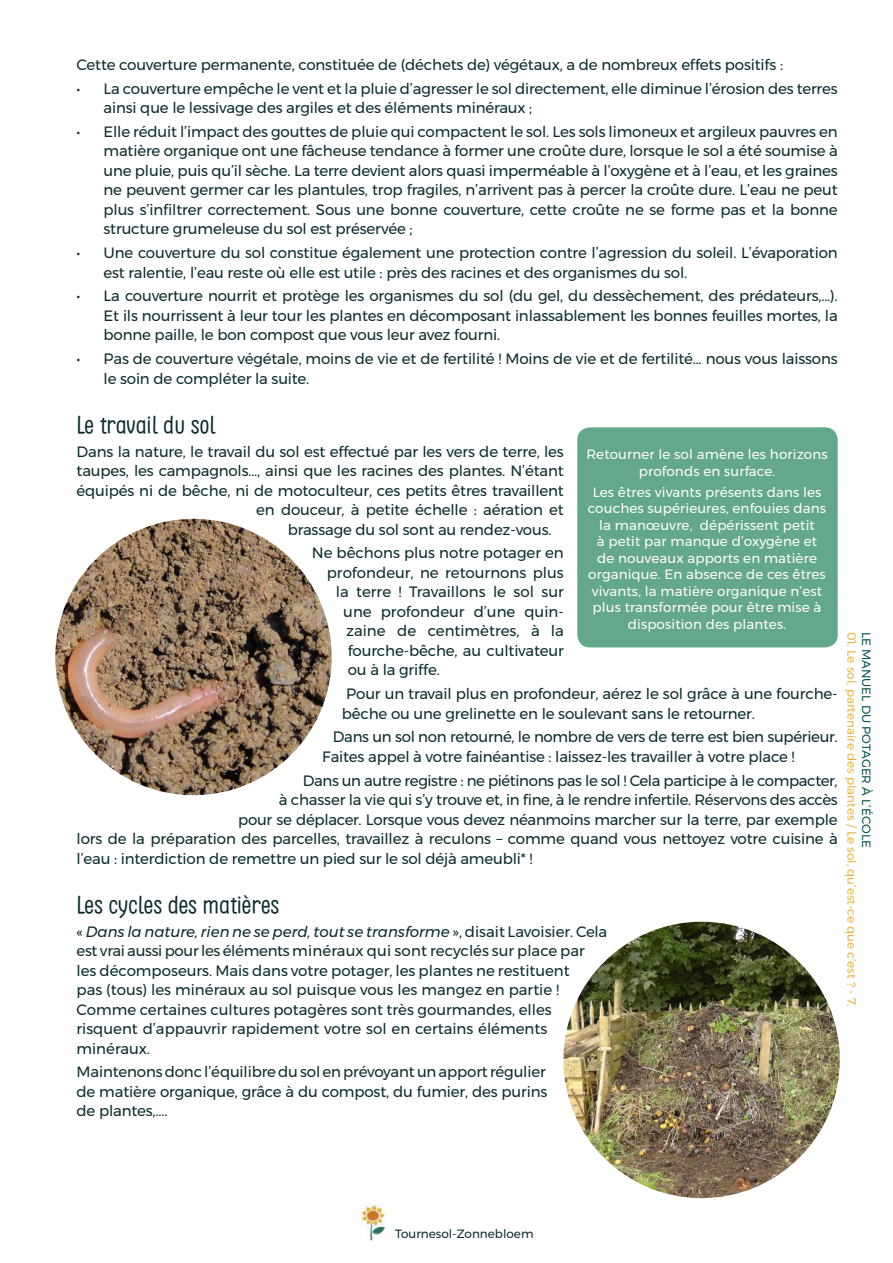
<style>
.page{position:relative;width:893px;height:1263px;background:#fff}
.page>*{position:absolute;margin:0;border:0;box-sizing:border-box;transform-origin:0 0}
.t1{font:24px "Clambake October Six";letter-spacing:-.01em;color:#0c2b2e}
.t2{font:15px/19.5px "Montserrat";letter-spacing:-.01em;color:#0c2b2e}
.t3{font:13.5px/16.5px "Montserrat";letter-spacing:.01em;color:#fff;text-align:center}
.t4{font:12px "Montserrat";color:#e9b543}
.t5{font:12px "Montserrat";color:#0a5650}
.t6{font:12px "Montserrat";color:#0c2b2e}
.s1{font-style:italic}
</style>
<div class="page">
<img style="left:362px;top:1205px;width:24px;height:36px">
<img style="left:563px;top:922px;width:277px;height:276px;border-radius:138px">
<img style="left:55px;top:519px;width:277px;height:276px;border-radius:138px">
<div style="left:577px;top:427px;width:261px;height:220px;background:#63a88a;border-radius:13px"></div>
<p class="t2" style="left:77px;top:55px;width:708px">Cette couverture permanente, constituée de (déchets de) végétaux, a de nombreux effets positifs :</p>
<p class="t2" style="left:104px;top:78px;width:736px;text-indent:-27px">• La couverture empêche le vent et la pluie d’agresser le sol directement, elle diminue l’érosion des terres ainsi que le lessivage des argiles et des éléments minéraux ;</p>
<p class="t2" style="left:104px;top:122px;width:736px;text-align:justify;text-indent:-27px">• Elle réduit l’impact des gouttes de pluie qui compactent le sol. Les sols limoneux et argileux pauvres en matière organique ont une fâcheuse tendance à former une croûte dure, lorsque le sol a été soumise à une pluie, puis qu’il sèche. La terre devient alors quasi imperméable à l’oxygène et à l’eau, et les graines ne peuvent germer car les plantules, trop fragiles, n’arrivent pas à percer la croûte dure. L’eau ne peut plus s’infiltrer correctement. Sous une bonne couverture, cette croûte ne se forme pas et la bonne structure grumeleuse du sol est préservée ;</p>
<p class="t2" style="left:104px;top:243px;width:736px;text-indent:-27px">• Une couverture du sol constitue également une protection contre l’agression du soleil. L’évaporation est ralentie, l’eau reste où elle est utile : près des racines et des organismes du sol.</p>
<p class="t2" style="left:104px;top:286px;width:736px;text-align:justify;text-indent:-27px">• La couverture nourrit et protège les organismes du sol (du gel, du dessèchement, des prédateurs,...).<br>Et ils nourrissent à leur tour les plantes en décomposant inlassablement les bonnes feuilles mortes, la bonne paille, le bon compost que vous leur avez fourni.</p>
<p class="t2" style="left:104px;top:349px;width:736px;text-indent:-27px">• Pas de couverture végétale, moins de vie et de fertilité ! Moins de vie et de fertilité... nous vous laissons le soin de compléter la suite.</p>
<h1 class="t1" style="left:77px;top:411px;width:141px">Le travail du sol</h1>
<p class="t2" style="left:77px;top:441px;width:489px">Dans la nature, le travail du sol est effectué par les vers de terre, les</p>
<p class="t2" style="left:77px;top:461px;width:489px">taupes, les campagnols…, ainsi que les racines des plantes. N’étant</p>
<p class="t2" style="left:77px;top:480px;width:489px">équipés ni de bêche, ni de motoculteur, ces petits êtres travaillent</p>
<p class="t2" style="left:256px;top:500px;width:309px">en douceur, à petite échelle : aération et</p>
<p class="t2" style="left:288px;top:519px;width:265px">brassage du sol sont au rendez-vous.</p>
<p class="t2" style="left:312px;top:543px;width:254px">Ne bêchons plus notre potager en</p>
<p class="t2" style="left:327px;top:563px;width:238px">profondeur, ne retournons plus</p>
<p class="t2" style="left:336px;top:582px;width:229px">la terre ! Travaillons le sol sur</p>
<p class="t2" style="left:343px;top:602px;width:222px">une profondeur d’une quin-</p>
<p class="t2" style="left:346px;top:621px;width:219px">zaine de centimètres, à la</p>
<p class="t2" style="left:348px;top:641px;width:218px">fourche-bêche, au cultivateur</p>
<p class="t2" style="left:348px;top:660px;width:93px">ou à la griffe.</p>
<p class="t2" style="left:342px;top:684px;width:497px;text-indent:4px">Pour un travail plus en profondeur, aérez le sol grâce à une fourche&shy;bêche ou une grelinette en le soulevant sans le retourner.</p>
<p class="t2" style="left:322px;top:727px;width:517px;text-indent:10px">Dans un sol non retourné, le nombre de vers de terre est bien supérieur.<br>Faites appel à votre fainéantise : laissez-les travailler à votre place !</p>
<p class="t2" style="left:303px;top:770px;width:536px">Dans un autre registre : ne piétinons pas le sol ! Cela participe à le compacter,</p>
<p class="t2" style="left:279px;top:790px;width:560px">à chasser la vie qui s’y trouve et, in fine, à le rendre infertile. Réservons des accès</p>
<p class="t2" style="left:238px;top:809px;width:601px">pour se déplacer. Lorsque vous devez néanmoins marcher sur la terre, par exemple</p>
<p class="t2" style="left:77px;top:829px;width:763px">lors de la préparation des parcelles, travaillez à reculons – comme quand vous nettoyez votre cuisine à</p>
<p class="t2" style="left:77px;top:848px;width:458px">l’eau : interdiction de remettre un pied sur le sol déjà ameubli* !</p>
<h1 class="t1" style="left:77px;top:891px;width:204px">Les cycles des matières</h1>
<p class="t2" style="left:77px;top:921px;width:532px">« <span class="s1">Dans la nature, rien ne se perd, tout se transforme</span> », disait Lavoisier. Cela est vrai aussi pour les éléments minéraux qui sont recyclés sur place par les décomposeurs. Mais dans votre potager, les plantes ne restituent<br>pas (tous) les minéraux au sol puisque vous les mangez en partie !<br>Comme certaines cultures potagères sont très gourmandes, elles risquent d’appauvrir rapidement votre sol en certains éléments minéraux.</p>
<p class="t2" style="left:77px;top:1062px;width:472px;text-align:justify">Maintenons donc l’équilibre du sol en prévoyant un apport régulier de matière organique, grâce à du compost, du fumier, des purins de plantes,....</p>
<p class="t3" style="left:586px;top:446px;width:243px">Retourner le sol amène les horizons profonds en surface.</p>
<p class="t3" style="left:588px;top:483px;width:240px">Les êtres vivants présents dans les couches supérieures, enfouies dans la manœuvre, dépérissent petit<br>à petit par manque d’oxygène et de nouveaux apports en matière organique. En absence de ces êtres vivants, la matière organique n’est plus transformée pour être mise à disposition des plantes.</p>
<p class="t4" style="left:861px;top:631px;width:377px;rotate:90deg">01. Le sol, partenaire des plantes / Le sol, qu’est-ce que c’est ? - 7.</p>
<p class="t5" style="left:876px;top:631px;width:218px;rotate:90deg">LE MANUEL DU POTAGER À L’ÉCOLE</p>
<p class="t6" style="left:395px;top:1225px;width:140px">Tournesol-Zonnebloem</p>
</div>
